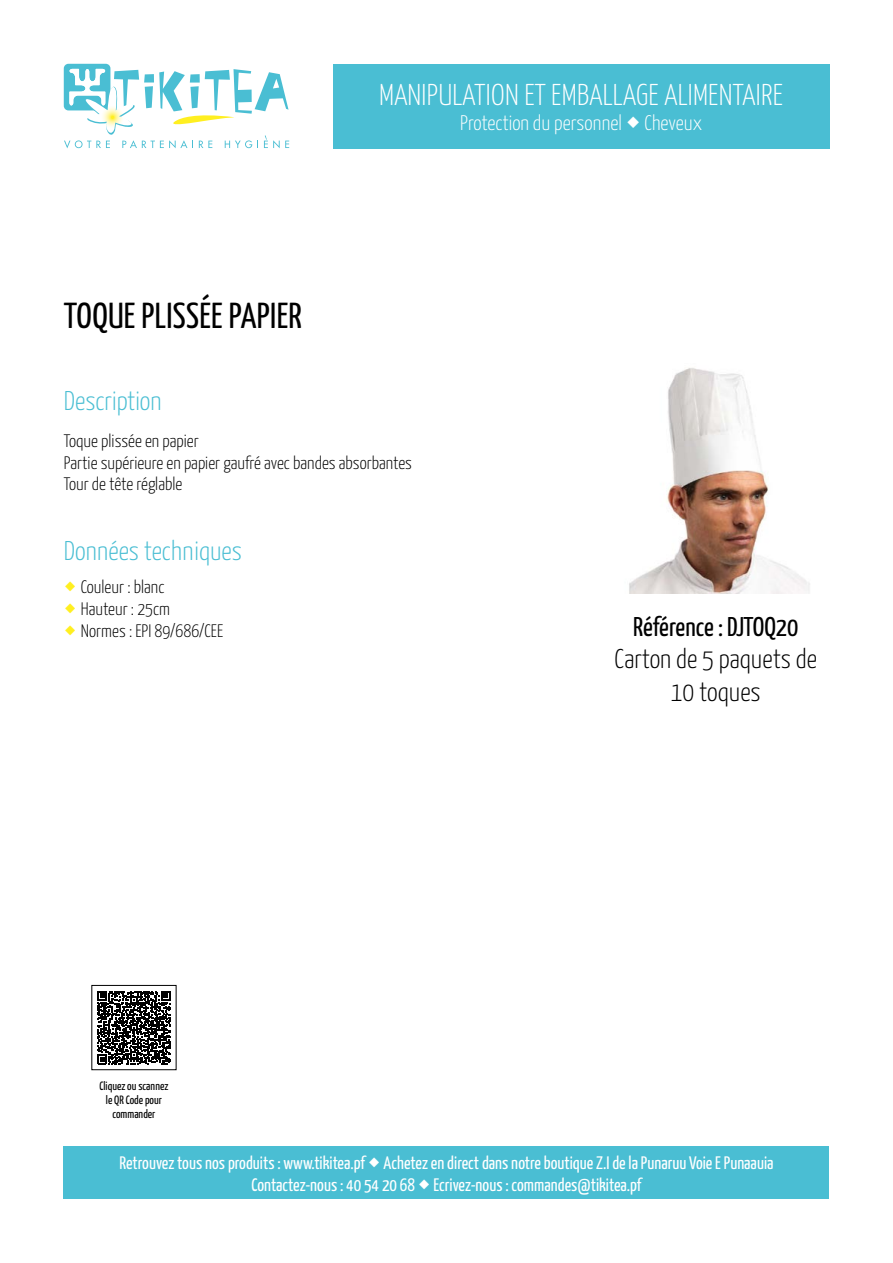
<style>
.page{position:relative;width:893px;height:1263px;background:#fff}
.page>*{position:absolute;margin:0;border:0;box-sizing:border-box;transform-origin:0 0}
.t1{font:36px "Yanone Kaffeesatz";letter-spacing:.01em;color:#000}
.t2{font:300 30px "Yanone Kaffeesatz";letter-spacing:.01em;color:#fff}
.t3{font:300 27px "Yanone Kaffeesatz";color:#4abed3}
.t4{font:300 27px/32.4px "Yanone Kaffeesatz";color:#000;text-align:center}
.t5{font:27px "Yanone Kaffeesatz";color:#000}
.t6{font:300 21px "Yanone Kaffeesatz";color:#fff}
.t7{font:18px/21.6px "Yanone Kaffeesatz";color:#fff;text-align:center}
.t8{font:300 18px/21.6px "Yanone Kaffeesatz";color:#000}
.t9{font:12px/14.4px "Yanone Kaffeesatz";color:#000;text-align:center}
</style>
<div class="page">
<svg style="left:64px;top:64px;width:225px;height:84px"></svg>
<div style="left:333px;top:64px;width:496px;height:84px;background:#4abed3"></div>
<div style="left:64px;top:1147px;width:765px;height:52px;background:#4abed3"></div>
<img style="left:629px;top:368px;width:181px;height:225px">
<svg style="left:97px;top:991px;width:74px;height:73px"></svg>
<div style="left:91px;top:985px;width:85px;height:85px;border:1px solid #000"></div>
<h1 class="t1" style="left:64px;top:290px;width:239px">TOQUE PLISSÉE PAPIER</h1>
<h2 class="t2" style="left:379px;top:73px;width:405px">MANIPULATION ET EMBALLAGE ALIMENTAIRE</h2>
<p class="t6" style="left:460px;top:107px;width:243px">Protection du personnel Cheveux</p>
<h3 class="t3" style="left:64px;top:381px;width:99px">Description</h3>
<p class="t8" style="left:64px;top:429px;width:350px">Toque plissée en papier<br>Partie supérieure en papier gaufré avec bandes absorbantes<br>Tour de tête réglable</p>
<h3 class="t3" style="left:64px;top:531px;width:180px">Données techniques</h3>
<p class="t8" style="left:81px;top:575px;width:144px">Couleur : blanc<br>Hauteur : 25cm<br>Normes : EPI 89/686/CEE</p>
<p class="t9" style="left:99px;top:1077px;width:70px">Cliquez ou scannez le QR Code pour commander</p>
<h3 class="t5" style="left:633px;top:607px;width:167px">Référence : DJTOQ20</h3>
<h3 class="t4" style="left:615px;top:641px;width:204px">Carton de 5 paquets de<br>10 toques</h3>
<p class="t7" style="left:119px;top:1151px;width:656px">Retrouvez tous nos produits : www.tikitea.pf Achetez en direct dans notre boutique Z.I de la Punaruu Voie E Punaauia<br>Contactez-nous : 40 54 20 68 Ecrivez-nous : commandes@tikitea.pf</p>
</div>
